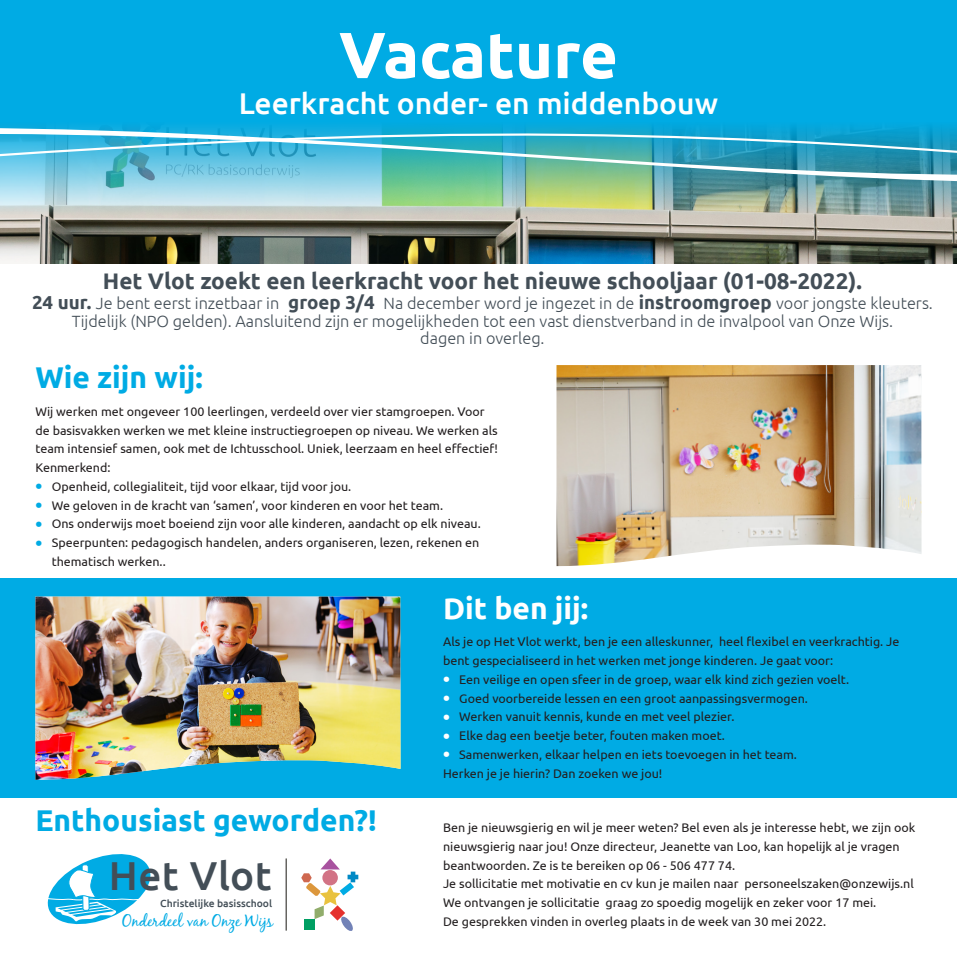
<style>
.page{position:relative;width:957px;height:957px;background:#fff}
.page>*{position:absolute;margin:0;border:0;box-sizing:border-box;transform-origin:0 0}
.t1{font:700 65px "Ubuntu";color:#fff}
.t2{font:500 40.38px "Ubuntu";letter-spacing:.005em;color:#434e57}
.t3{font:700 30px "Ubuntu";color:#00abe4}
.t4{font:500 30px "Ubuntu";color:#fff}
.t5{font:700 30px "Ubuntu";color:#fff}
.t6{font:700 22.5px "Ubuntu";color:#434e57}
.t7{font:16.38px "Black Jack";color:#00abe4}
.t8{font:300 16.25px "Ubuntu";color:#434e57}
.t9{font:12.5px/18.8px "Ubuntu";color:#231f20}
.t10{font:500 10.38px "Ubuntu";color:#434e57}
.s1{font-weight:700;font-size:18.75px}
.s2{font-weight:700;font-size:18.75px;color:#00abe4}
.s3{font-weight:700;font-size:18.75px;color:#fff}
</style>
<div class="page">
<div style="left:0;top:578px;width:957px;height:219px;background:#00abe4"></div>
<img style="left:0;top:255px;width:957px;height:8px">
<svg style="left:0;top:0;width:957px;height:255px;background:#32a4c3"></svg>
<div style="left:0;top:123px;width:957px;height:5px;background:#05a9df"></div>
<img style="left:0;top:128px;width:957px;height:56px">
<img style="left:556px;top:365px;width:365px;height:201px">
<img style="left:35px;top:596px;width:365px;height:184px">
<svg style="left:47px;top:854px;width:104px;height:71px"></svg>
<svg style="left:301px;top:858px;width:57px;height:73px"></svg>
<hr style="left:286px;top:858px;width:1px;height:72px;background:#231f20">
<p class="t1" style="left:339px;top:16px;width:280px">Vacature</p>
<p class="t4" style="left:239px;top:84px;width:481px">Leerkracht onder- en middenbouw</p>
<p class="t6" style="left:103px;top:268px;width:760px">Het Vlot zoekt een leerkracht voor het nieuwe schooljaar (01-08-2022).</p>
<p class="t8" style="left:32px;top:294px;width:902px"><span class="s1">24 uur.</span> Je bent eerst inzetbaar in <span class="s1">groep 3/4</span> Na december word je ingezet in de <span class="s1">instroomgroep</span> voor jongste kleuters.</p>
<p class="t8" style="left:72px;top:311px;width:823px">Tijdelijk (NPO gelden). Aansluitend zijn er mogelijkheden tot een vast dienstverband in de invalpool van Onze Wijs.</p>
<p class="t8" style="left:420px;top:329px;width:126px">dagen in overleg.</p>
<p class="t3" style="left:35px;top:359px;width:169px">Wie zijn wij:</p>
<p class="t9" style="left:35px;top:402px;width:464px">Wij werken met ongeveer 100 leerlingen, verdeeld over vier stamgroepen. Voor de basisvakken werken we met kleine instructiegroepen op niveau. We werken als team intensief samen, ook met de Ichtusschool. Uniek, leerzaam en heel effectief!</p>
<p class="t9" style="left:35px;top:458px;width:77px">Kenmerkend:</p>
<p class="t9" style="left:35px;top:477px;width:317px"><span class="s2">•</span> Openheid, collegialiteit, tijd voor elkaar, tijd voor jou.</p>
<p class="t9" style="left:35px;top:495px;width:409px"><span class="s2">•</span> We geloven in de kracht van ‘samen’, voor kinderen en voor het team.</p>
<p class="t9" style="left:35px;top:514px;width:447px"><span class="s2">•</span> Ons onderwijs moet boeiend zijn voor alle kinderen, aandacht op elk niveau.</p>
<p class="t9" style="left:52px;top:533px;width:429px;text-indent:-16px"><span class="s2">•</span> Speerpunten: pedagogisch handelen, anders organiseren, lezen, rekenen en thematisch werken..</p>
<p class="t3" style="left:35px;top:802px;width:343px">Enthousiast geworden?!</p>
<p class="t2" style="left:109px;top:850px;width:164px">Het Vlot</p>
<p class="t7" style="left:122px;top:910px;width:153px">Onderdeel van Onze Wijs</p>
<p class="t10" style="left:160px;top:897px;width:113px">Christelijke basisschool</p>
<p class="t5" style="left:443px;top:590px;width:147px">Dit ben jij:</p>
<p class="t9" style="left:443px;top:632px;width:458px">Als je op Het Vlot werkt, ben je een alleskunner, heel flexibel en veerkrachtig. Je bent gespecialiseerd in het werken met jonge kinderen. Je gaat voor:</p>
<p class="t9" style="left:443px;top:669px;width:407px"><span class="s3">•</span> Een veilige en open sfeer in de groep, waar elk kind zich gezien voelt.</p>
<p class="t9" style="left:443px;top:688px;width:366px"><span class="s3">•</span> Goed voorbereide lessen en een groot aanpassingsvermogen.</p>
<p class="t9" style="left:443px;top:707px;width:293px"><span class="s3">•</span> Werken vanuit kennis, kunde en met veel plezier.</p>
<p class="t9" style="left:443px;top:726px;width:283px"><span class="s3">•</span> Elke dag een beetje beter, fouten maken moet.</p>
<p class="t9" style="left:443px;top:744px;width:355px"><span class="s3">•</span> Samenwerken, elkaar helpen en iets toevoegen in het team.</p>
<p class="t9" style="left:443px;top:763px;width:221px">Herken je je hierin? Dan zoeken we jou!</p>
<p class="t9" style="left:443px;top:818px;width:474px">Ben je nieuwsgierig en wil je meer weten? Bel even als je interesse hebt, we zijn ook nieuwsgierig naar jou! Onze directeur, Jeanette van Loo, kan hopelijk al je vragen beantwoorden. Ze is te bereiken op 06 - 506 477 74.</p>
<p class="t9" style="left:443px;top:874px;width:472px">Je sollicitatie met motivatie en cv kun je mailen naar personeelszaken@onzewijs.nl</p>
<p class="t9" style="left:443px;top:893px;width:435px">We ontvangen je sollicitatie graag zo spoedig mogelijk en zeker voor 17 mei.</p>
<p class="t9" style="left:443px;top:911px;width:385px">De gesprekken vinden in overleg plaats in de week van 30 mei 2022.</p>
</div>
